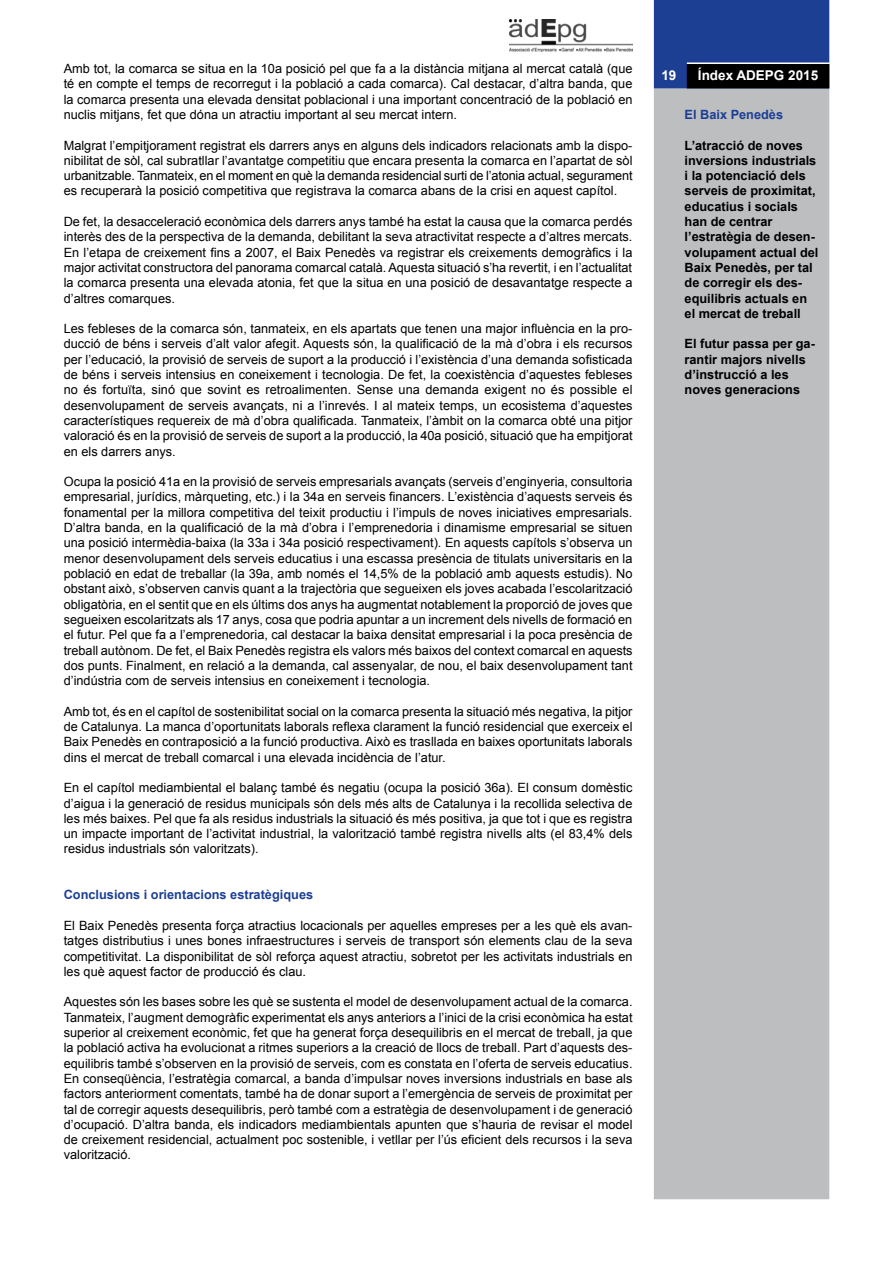
<style>
.page{position:relative;width:893px;height:1263px;background:#fff}
.page>*{position:absolute;margin:0;border:0;box-sizing:border-box;transform-origin:0 0}
.t1{font:700 13.5px "Arial";color:#fff}
.t2{font:12.75px/15.3px "Arial";color:#000;text-align:justify}
.t3{font:700 12.75px/15.3px "Arial";color:#000}
.t4{font:700 12.75px "Arial";color:#1c3f94}
</style>
<div class="page">
<div style="left:654px;top:88px;width:175px;height:1111px;background:#bcbec0"></div>
<div style="left:654px;top:0;width:175px;height:88px;background:#1c3f94"></div>
<div style="left:687px;top:64px;width:141px;height:24px;background:#000"></div>
<hr style="left:687px;top:63px;width:143px;height:1px;background:#fff">
<img style="left:509px;top:19px;width:123px;height:32px">
<p class="t2" style="left:64px;top:61px;width:570px">Amb tot, la comarca se situa en la 10a posició pel que fa a la distància mitjana al mercat català (que té en compte el temps de recorregut i la població a cada comarca). Cal destacar, d’altra banda, que la comarca presenta una elevada densitat poblacional i una important concentració de la població en nuclis mitjans, fet que dóna un atractiu important al seu mercat intern.</p>
<p class="t2" style="left:64px;top:137px;width:570px">Malgrat l’empitjorament registrat els darrers anys en alguns dels indicadors relacionats amb la dispo&shy;nibilitat de sòl, cal subratllar l’avantatge competitiu que encara presenta la comarca en l’apartat de sòl urbanitzable. Tanmateix, en el moment en què la demanda residencial surti de l’atonia actual, segurament es recuperarà la posició competitiva que registrava la comarca abans de la crisi en aquest capítol.</p>
<p class="t2" style="left:64px;top:214px;width:570px">De fet, la desacceleració econòmica dels darrers anys també ha estat la causa que la comarca perdés interès des de la perspectiva de la demanda, debilitant la seva atractivitat respecte a d’altres mercats.<br>En l’etapa de creixement fins a 2007, el Baix Penedès va registrar els creixements demogràfics i la major activitat constructora del panorama comarcal català. Aquesta situació s’ha revertit, i en l’actualitat la comarca presenta una elevada atonia, fet que la situa en una posició de desavantatge respecte a d’altres comarques.</p>
<p class="t2" style="left:64px;top:321px;width:570px">Les febleses de la comarca són, tanmateix, en els apartats que tenen una major influència en la pro&shy;ducció de béns i serveis d’alt valor afegit. Aquests són, la qualificació de la mà d’obra i els recursos per l’educació, la provisió de serveis de suport a la producció i l’existència d’una demanda sofisticada de béns i serveis intensius en coneixement i tecnologia. De fet, la coexistència d’aquestes febleses no és fortuïta, sinó que sovint es retroalimenten. Sense una demanda exigent no és possible el desenvolupament de serveis avançats, ni a l’inrevés. I al mateix temps, un ecosistema d’aquestes característiques requereix de mà d’obra qualificada. Tanmateix, l’àmbit on la comarca obté una pitjor valoració és en la provisió de serveis de suport a la producció, la 40a posició, situació que ha empitjorat en els darrers anys.</p>
<p class="t2" style="left:64px;top:474px;width:570px">Ocupa la posició 41a en la provisió de serveis empresarials avançats (serveis d’enginyeria, consultoria empresarial, jurídics, màrqueting, etc.) i la 34a en serveis financers. L’existència d’aquests serveis és fonamental per la millora competitiva del teixit productiu i l’impuls de noves iniciatives empresarials.<br>D’altra banda, en la qualificació de la mà d’obra i l’emprenedoria i dinamisme empresarial se situen una posició intermèdia-baixa (la 33a i 34a posició respectivament). En aquests capítols s’observa un menor desenvolupament dels serveis educatius i una escassa presència de titulats universitaris en la població en edat de treballar (la 39a, amb només el 14,5% de la població amb aquests estudis). No obstant això, s’observen canvis quant a la trajectòria que segueixen els joves acabada l’escolarització obligatòria, en el sentit que en els últims dos anys ha augmentat notablement la proporció de joves que segueixen escolaritzats als 17 anys, cosa que podria apuntar a un increment dels nivells de formació en el futur. Pel que fa a l’emprenedoria, cal destacar la baixa densitat empresarial i la poca presència de treball autònom. De fet, el Baix Penedès registra els valors més baixos del context comarcal en aquests dos punts. Finalment, en relació a la demanda, cal assenyalar, de nou, el baix desenvolupament tant d’indústria com de serveis intensius en coneixement i tecnologia.</p>
<p class="t2" style="left:64px;top:704px;width:570px">Amb tot, és en el capítol de sostenibilitat social on la comarca presenta la situació més negativa, la pitjor de Catalunya. La manca d’oportunitats laborals reflexa clarament la funció residencial que exerceix el Baix Penedès en contraposició a la funció productiva. Això es trasllada en baixes oportunitats laborals dins el mercat de treball comarcal i una elevada incidència de l’atur.</p>
<p class="t2" style="left:64px;top:780px;width:570px">En el capítol mediambiental el balanç també és negatiu (ocupa la posició 36a). El consum domèstic d’aigua i la generació de residus municipals són dels més alts de Catalunya i la recollida selectiva de les més baixes. Pel que fa als residus industrials la situació és més positiva, ja que tot i que es registra un impacte important de l’activitat industrial, la valorització també registra nivells alts (el 83,4% dels residus industrials són valoritzats).</p>
<p class="t4" style="left:64px;top:888px;width:251px">Conclusions i orientacions estratègiques</p>
<p class="t2" style="left:64px;top:918px;width:570px">El Baix Penedès presenta força atractius locacionals per aquelles empreses per a les què els avan&shy;tatges distributius i unes bones infraestructures i serveis de transport són elements clau de la seva competitivitat. La disponibilitat de sòl reforça aquest atractiu, sobretot per les activitats industrials en les què aquest factor de producció és clau.</p>
<p class="t2" style="left:64px;top:994px;width:570px">Aquestes són les bases sobre les què se sustenta el model de desenvolupament actual de la comarca.<br>Tanmateix, l’augment demogràfic experimentat els anys anteriors a l’inici de la crisi econòmica ha estat superior al creixement econòmic, fet que ha generat força desequilibris en el mercat de treball, ja que la població activa ha evolucionat a ritmes superiors a la creació de llocs de treball. Part d’aquests des&shy;equilibris també s’observen en la provisió de serveis, com es constata en l’oferta de serveis educatius.<br>En conseqüència, l’estratègia comarcal, a banda d’impulsar noves inversions industrials en base als factors anteriorment comentats, també ha de donar suport a l’emergència de serveis de proximitat per tal de corregir aquests desequilibris, però també com a estratègia de desenvolupament i de generació d’ocupació. D’altra banda, els indicadors mediambientals apunten que s’hauria de revisar el model de creixement residencial, actualment poc sostenible, i vetllar per l’ús eficient dels recursos i la seva valorització.</p>
<p class="t1" style="left:661px;top:67px;width:17px">19</p>
<p class="t1" style="left:698px;top:67px;width:122px">Índex ADEPG 2015</p>
<p class="t4" style="left:685px;top:107px;width:100px">El Baix Penedès</p>
<p class="t3" style="left:685px;top:137px;width:135px">L’atracció de noves inversions industrials i la potenciació dels serveis de proximitat, educatius i socials han de centrar l’estratègia de desen&shy;volupament actual del<br>Baix Penedès, per tal de corregir els des&shy;equilibris actuals en el mercat de treball</p>
<p class="t3" style="left:685px;top:336px;width:132px">El futur passa per ga&shy;rantir majors nivells d’instrucció a les noves generacions</p>
</div>
